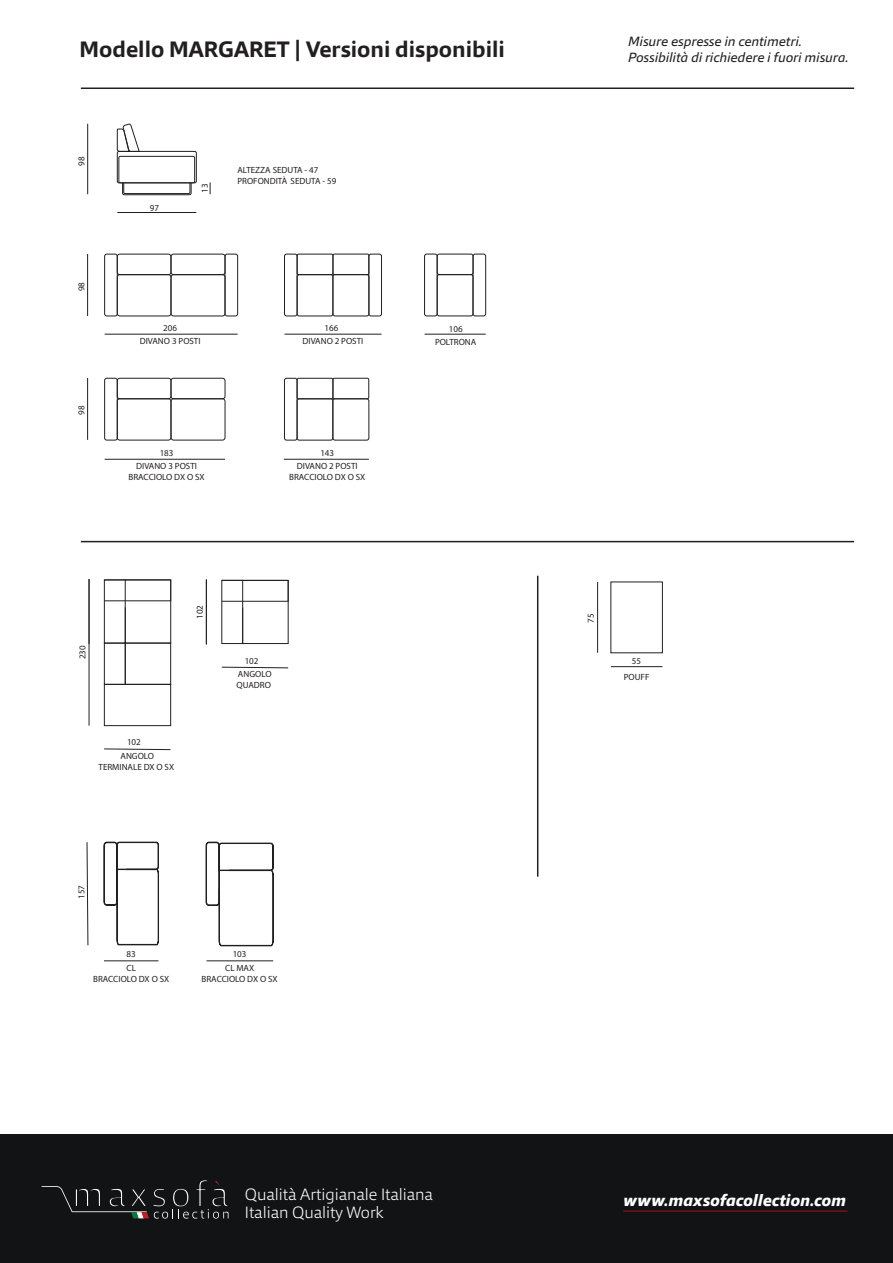
<style>
.page{position:relative;width:893px;height:1263px;background:#fff}
.page>*{position:absolute;margin:0;border:0;box-sizing:border-box;transform-origin:0 0}
.t1{font:700 22.5px "Qubo";color:#231f20}
.t2{font:200 16.5px/18px "Qubo";color:#fff}
.t3{font:italic 800 16.5px "Qubo";color:#fff}
.t4{font:italic 13.5px "Qubo";color:#231f20}
.t5{font:9px/13.4px "Myriad Pro";color:#231f20;text-align:center}
</style>
<div class="page">
<div style="left:0;top:1134px;width:893px;height:129px;background:#111314"></div>
<hr style="left:623px;top:1210px;width:224px;height:2px;background:#76111c">
<svg style="left:41px;top:1180px;width:188px;height:38px"></svg>
<hr style="left:81px;top:87px;width:773px;height:2px;background:#231f20">
<hr style="left:87px;top:254px;width:1px;height:62px;background:#231f20">
<hr style="left:87px;top:378px;width:1px;height:62px;background:#231f20">
<div style="left:104px;top:254px;width:14px;height:62px;border:1px solid #231f20;border-radius:2px"></div>
<div style="left:225px;top:254px;width:13px;height:62px;border:1px solid #231f20;border-radius:2px"></div>
<div style="left:297px;top:254px;width:36px;height:21px;border:1px solid #231f20;border-radius:2px"></div>
<div style="left:333px;top:254px;width:36px;height:21px;border:1px solid #231f20;border-radius:2px"></div>
<div style="left:297px;top:274px;width:36px;height:42px;border:1px solid #231f20;border-radius:2px"></div>
<div style="left:333px;top:274px;width:36px;height:42px;border:1px solid #231f20;border-radius:2px"></div>
<div style="left:284px;top:254px;width:13px;height:62px;border:1px solid #231f20;border-radius:2px"></div>
<div style="left:369px;top:254px;width:13px;height:62px;border:1px solid #231f20;border-radius:2px"></div>
<div style="left:437px;top:254px;width:36px;height:21px;border:1px solid #231f20;border-radius:2px"></div>
<div style="left:437px;top:274px;width:36px;height:42px;border:1px solid #231f20;border-radius:2px"></div>
<div style="left:424px;top:254px;width:14px;height:62px;border:1px solid #231f20;border-radius:2px"></div>
<div style="left:473px;top:254px;width:13px;height:62px;border:1px solid #231f20;border-radius:2px"></div>
<div style="left:117px;top:254px;width:54px;height:21px;border:1px solid #231f20;border-radius:3px"></div>
<div style="left:171px;top:254px;width:54px;height:21px;border:1px solid #231f20;border-radius:3px"></div>
<div style="left:117px;top:274px;width:54px;height:42px;border:1px solid #231f20;border-radius:3px"></div>
<div style="left:171px;top:274px;width:54px;height:42px;border:1px solid #231f20;border-radius:3px"></div>
<hr style="left:105px;top:334px;width:133px;height:1px;background:#231f20">
<hr style="left:105px;top:459px;width:120px;height:1px;background:#231f20">
<hr style="left:284px;top:459px;width:85px;height:1px;background:#231f20">
<hr style="left:284px;top:334px;width:97px;height:1px;background:#231f20">
<hr style="left:425px;top:334px;width:61px;height:1px;background:#231f20">
<div style="left:104px;top:378px;width:14px;height:62px;border:1px solid #231f20;border-radius:2px"></div>
<div style="left:117px;top:378px;width:54px;height:21px;border:1px solid #231f20;border-radius:3px"></div>
<div style="left:171px;top:378px;width:54px;height:21px;border:1px solid #231f20;border-radius:3px"></div>
<div style="left:117px;top:398px;width:54px;height:42px;border:1px solid #231f20;border-radius:3px"></div>
<div style="left:171px;top:398px;width:54px;height:42px;border:1px solid #231f20;border-radius:3px"></div>
<div style="left:297px;top:378px;width:36px;height:21px;border:1px solid #231f20;border-radius:2px"></div>
<div style="left:333px;top:378px;width:36px;height:21px;border:1px solid #231f20;border-radius:2px"></div>
<div style="left:297px;top:398px;width:36px;height:42px;border:1px solid #231f20;border-radius:2px"></div>
<div style="left:332px;top:398px;width:37px;height:42px;border:1px solid #231f20;border-radius:2px"></div>
<div style="left:284px;top:378px;width:13px;height:62px;border:1px solid #231f20;border-radius:2px"></div>
<hr style="left:81px;top:541px;width:773px;height:1px;background:#231f20">
<hr style="left:537px;top:576px;width:1px;height:301px;background:#231f20">
<hr style="left:87px;top:124px;width:1px;height:70px;background:#231f20">
<svg style="left:210px;top:182px;width:1px;height:12px"></svg>
<hr style="left:117px;top:212px;width:79px;height:1px;background:#231f20">
<div style="left:117px;top:151px;width:80px;height:32px;border:1px solid #231f20;border-radius:2px"></div>
<div style="left:118px;top:156px;width:77px;height:27px;border:1px solid #231f20"></div>
<svg style="left:122px;top:182px;width:70px;height:13px"></svg>
<svg style="left:86px;top:842px;width:3px;height:104px"></svg>
<hr style="left:104px;top:960px;width:54px;height:1px;background:#231f20">
<hr style="left:206px;top:960px;width:67px;height:1px;background:#231f20">
<svg style="left:104px;top:842px;width:55px;height:103px"></svg>
<svg style="left:206px;top:842px;width:68px;height:104px"></svg>
<div style="left:610px;top:581px;width:53px;height:72px;border:1px solid #231f20"></div>
<hr style="left:597px;top:582px;width:1px;height:71px;background:#231f20">
<hr style="left:611px;top:666px;width:51px;height:1px;background:#231f20">
<svg style="left:116px;top:123px;width:24px;height:29px"></svg>
<svg style="left:221px;top:666px;width:68px;height:3px"></svg>
<svg style="left:104px;top:748px;width:67px;height:2px"></svg>
<hr style="left:89px;top:579px;width:1px;height:147px;background:#231f20">
<div style="left:125px;top:643px;width:46px;height:42px;border:1px solid #231f20"></div>
<div style="left:104px;top:684px;width:67px;height:42px;border:1px solid #231f20"></div>
<div style="left:104px;top:643px;width:22px;height:42px;border:1px solid #231f20"></div>
<svg style="left:104px;top:581px;width:22px;height:63px"></svg>
<div style="left:104px;top:579px;width:67px;height:22px;border:1px solid #231f20"></div>
<div style="left:125px;top:579px;width:46px;height:64px;border:1px solid #231f20"></div>
<svg style="left:221px;top:602px;width:21px;height:42px"></svg>
<div style="left:221px;top:580px;width:68px;height:22px;border:1px solid #231f20"></div>
<div style="left:242px;top:580px;width:47px;height:64px;border:1px solid #231f20"></div>
<hr style="left:206px;top:579px;width:1px;height:65px;background:#231f20">
<h1 class="t1" style="left:80px;top:34px;width:427px">Modello MARGARET | Versioni disponibili</h1>
<p class="t5" style="left:75px;top:166px;width:11px;rotate:-90deg">98</p>
<p class="t5" style="left:75px;top:291px;width:11px;rotate:-90deg">98</p>
<p class="t5" style="left:75px;top:415px;width:11px;rotate:-90deg">98</p>
<p class="t5" style="left:150px;top:201px;width:11px">97</p>
<p class="t5" style="left:198px;top:193px;width:11px;rotate:-90deg">13</p>
<p class="t5" style="left:237px;top:165px;width:101px;line-height:10.8px;text-align:left">ALTEZZA SEDUTA - 47<br>PROFONDITÀ SEDUTA - 59</p>
<p class="t5" style="left:140px;top:321px;width:62px">206<br>DIVANO 3 POSTI</p>
<p class="t5" style="left:303px;top:321px;width:62px">166<br>DIVANO 2 POSTI</p>
<p class="t5" style="left:435px;top:322px;width:43px">106<br>POLTRONA</p>
<p class="t5" style="left:136px;top:446px;width:62px">183<br>DIVANO 3 POSTI</p>
<p class="t5" style="left:128px;top:470px;width:78px">BRACCIOLO DX O SX</p>
<p class="t5" style="left:297px;top:446px;width:62px">143<br>DIVANO 2 POSTI</p>
<p class="t5" style="left:289px;top:470px;width:78px">BRACCIOLO DX O SX</p>
<p class="t5" style="left:76px;top:659px;width:15px;rotate:-90deg">230</p>
<p class="t5" style="left:193px;top:619px;width:15px;rotate:-90deg">102</p>
<p class="t5" style="left:121px;top:735px;width:35px;line-height:14px;text-align:left;text-indent:6px">102<br>ANGOLO</p>
<p class="t5" style="left:99px;top:760px;width:77px">TERMINALE DX O SX</p>
<p class="t5" style="left:245px;top:654px;width:15px">102</p>
<p class="t5" style="left:237px;top:669px;width:36px;line-height:10.8px;text-align:left">ANGOLO<br>QUADRO</p>
<p class="t5" style="left:75px;top:899px;width:15px;rotate:-90deg">157</p>
<p class="t5" style="left:126px;top:947px;width:11px;text-align:left">83<br>CL</p>
<p class="t5" style="left:93px;top:972px;width:78px">BRACCIOLO DX O SX</p>
<p class="t5" style="left:225px;top:947px;width:31px">103<br>CL MAX</p>
<p class="t5" style="left:202px;top:972px;width:78px">BRACCIOLO DX O SX</p>
<h3 class="t4" style="left:628px;top:33px;width:175px">Misure espresse in centimetri.</h3>
<h3 class="t4" style="left:628px;top:49px;width:221px">Possibilità di richiedere i fuori misura.</h3>
<p class="t5" style="left:584px;top:623px;width:11px;rotate:-90deg">75</p>
<p class="t5" style="left:632px;top:654px;width:11px">55</p>
<p class="t5" style="left:624px;top:670px;width:27px">POUFF</p>
<h2 class="t2" style="left:245px;top:1185px;width:190px">Qualità Artigianale Italiana<br>Italian Quality Work</h2>
<h2 class="t3" style="left:623px;top:1190px;width:224px">www.maxsofacollection.com</h2>
</div>
